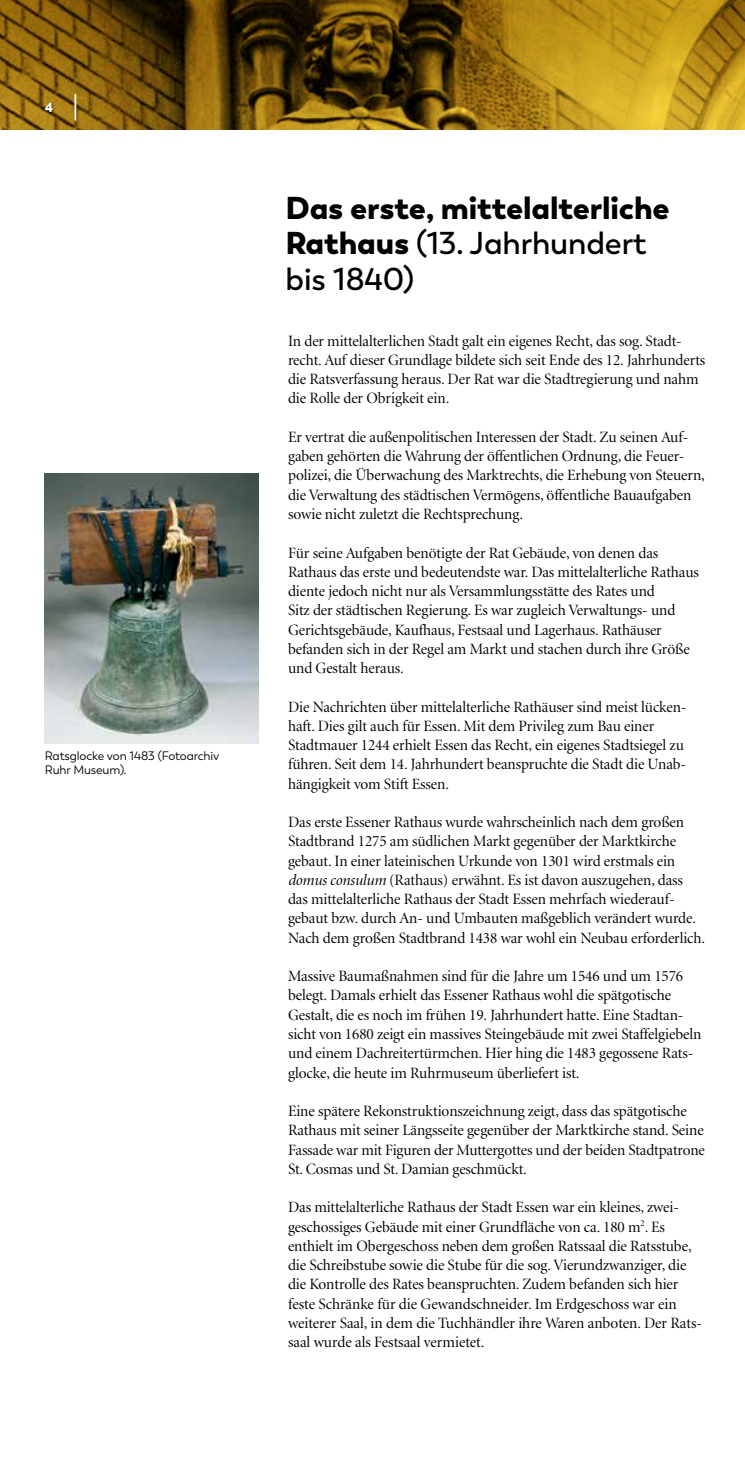
<style>
.page{position:relative;width:745px;height:1474px;background:#fff}
.page>*{position:absolute;margin:0;border:0;box-sizing:border-box;transform-origin:0 0}
.t1{font:900 31.5px/35px "Trenda";letter-spacing:-.005em;color:#000}
.t2{font:15.75px/19.2px "Minion Display";letter-spacing:-.005em;color:#000}
.t3{font:14px "Archive";color:#fff}
.t4{font:12.25px/14px "Trenda";letter-spacing:-.01em;color:#000}
.s1{font-weight:600}
.s2{font-style:italic}
</style>
<div class="page">
<svg style="left:0;top:0;width:744px;height:129px;background:#826010"></svg>
<img style="left:45px;top:473px;width:213px;height:271px">
<div style="left:44px;top:102px;width:11px;height:12px;background:#000;opacity:.75"></div>
<hr style="left:74px;top:94px;width:2px;height:27px;background:#fff">
<p class="t3" style="left:45px;top:99px;width:10px">4</p>
<p class="t4" style="left:45px;top:749px;width:176px">Ratsglocke von 1483 (Fotoarchiv<br>Ruhr Museum).</p>
<h1 class="t1" style="left:285px;top:191px;width:385px">Das erste, mittelalterliche<br>Rathaus <span class="s1">(13. Jahrhundert bis 1840)</span></h1>
<p class="t2" style="left:288px;top:331px;width:418px">In der mittelalterlichen Stadt galt ein eigenes Recht, das sog. Stadt&shy;recht. Auf dieser Grundlage bildete sich seit Ende des 12. Jahrhunderts die Ratsverfassung heraus. Der Rat war die Stadtregierung und nahm die Rolle der Obrigkeit ein.</p>
<p class="t2" style="left:288px;top:428px;width:418px">Er vertrat die außenpolitischen Interessen der Stadt. Zu seinen Auf&shy;gaben gehörten die Wahrung der öffentlichen Ordnung, die Feuer&shy;polizei, die Überwachung des Marktrechts, die Erhebung von Steuern, die Verwaltung des städtischen Vermögens, öffentliche Bauaufgaben sowie nicht zuletzt die Rechtsprechung.</p>
<p class="t2" style="left:288px;top:543px;width:412px">Für seine Aufgaben benötigte der Rat Gebäude, von denen das Rathaus das erste und bedeutendste war. Das mittelalterliche Rathaus diente jedoch nicht nur als Versammlungsstätte des Rates und<br>Sitz der städtischen Regierung. Es war zugleich Verwaltungs- und Gerichtsgebäude, Kaufhaus, Festsaal und Lagerhaus. Rathäuser befanden sich in der Regel am Markt und stachen durch ihre Größe und Gestalt heraus.</p>
<p class="t2" style="left:288px;top:697px;width:399px">Die Nachrichten über mittelalterliche Rathäuser sind meist lücken&shy;haft. Dies gilt auch für Essen. Mit dem Privileg zum Bau einer Stadtmauer 1244 erhielt Essen das Recht, ein eigenes Stadtsiegel zu führen. Seit dem 14. Jahrhundert beanspruchte die Stadt die Unab&shy;hängigkeit vom Stift Essen.</p>
<p class="t2" style="left:288px;top:813px;width:418px">Das erste Essener Rathaus wurde wahrscheinlich nach dem großen Stadtbrand 1275 am südlichen Markt gegenüber der Marktkirche gebaut. In einer lateinischen Urkunde von 1301 wird erstmals ein <span class="s2">domus consulum</span> (Rathaus) erwähnt. Es ist davon auszugehen, dass das mittelalterliche Rathaus der Stadt Essen mehrfach wiederauf&shy;gebaut bzw. durch An- und Umbauten maßgeblich verändert wurde.<br>Nach dem großen Stadtbrand 1438 war wohl ein Neubau erforderlich.</p>
<p class="t2" style="left:288px;top:967px;width:414px">Massive Baumaßnahmen sind für die Jahre um 1546 und um 1576 belegt. Damals erhielt das Essener Rathaus wohl die spätgotische Gestalt, die es noch im frühen 19. Jahrhundert hatte. Eine Stadtan&shy;sicht von 1680 zeigt ein massives Steingebäude mit zwei Staffelgiebeln und einem Dachreitertürmchen. Hier hing die 1483 gegossene Rats&shy;glocke, die heute im Ruhrmuseum überliefert ist.</p>
<p class="t2" style="left:288px;top:1101px;width:418px">Eine spätere Rekonstruktionszeichnung zeigt, dass das spätgotische Rathaus mit seiner Längsseite gegenüber der Marktkirche stand. Seine Fassade war mit Figuren der Muttergottes und der beiden Stadtpatrone St. Cosmas und St. Damian geschmückt.</p>
<p class="t2" style="left:288px;top:1198px;width:415px">Das mittelalterliche Rathaus der Stadt Essen war ein kleines, zwei&shy;geschossiges Gebäude mit einer Grundfläche von ca. 180 m<sup>2</sup>. Es enthielt im Obergeschoss neben dem großen Ratssaal die Ratsstube, die Schreibstube sowie die Stube für die sog. Vierundzwanziger, die die Kontrolle des Rates beanspruchten. Zudem befanden sich hier feste Schränke für die Gewandschneider. Im Erdgeschoss war ein weiterer Saal, in dem die Tuchhändler ihre Waren anboten. Der Rats&shy;saal wurde als Festsaal vermietet.</p>
</div>
